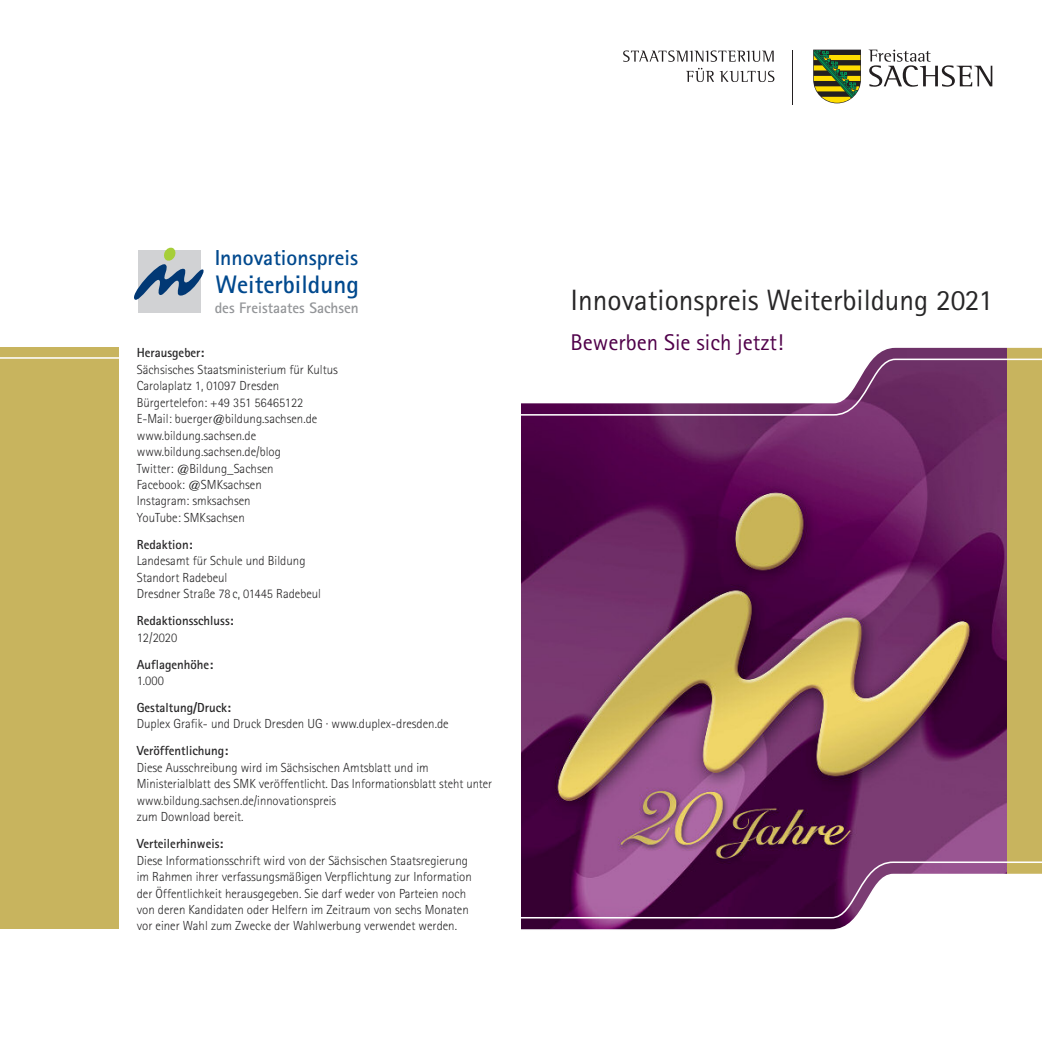
<style>
.page{position:relative;width:1042px;height:1042px;background:#fff}
.page>*{position:absolute;margin:0;border:0;box-sizing:border-box;transform-origin:0 0}
.t1{font:29.4px "Rotis Sans Serif";color:#272627}
.t2{font:700 25.38px "Rotis Sans Serif";color:#01498e}
.t3{font:22.75px "Rotis Sans Serif";color:#50004a}
.t4{font:700 21.7px "Rotis Sans Serif";color:#01498e}
.t5{font:700 15.22px "Rotis Sans Serif";color:#939598}
.t6{font:300 13.12px/16.4px "Rotis Sans Serif";color:#272627}
.t7{font:700 13.12px "Rotis Sans Serif";color:#272627}
</style>
<div class="page">
<img style="left:521px;top:416px;width:486px;height:445px">
<div style="left:1007px;top:347px;width:35px;height:550px;background:#c8b45e"></div>
<svg style="left:869px;top:50px;width:123px;height:37px"></svg>
<svg style="left:813px;top:50px;width:48px;height:53px;background:#777f33"></svg>
<hr style="left:792px;top:50px;width:1px;height:55px;background:#231f20">
<svg style="left:623px;top:50px;width:151px;height:12px"></svg>
<svg style="left:686px;top:68px;width:88px;height:14px"></svg>
<div style="left:0;top:347px;width:119px;height:582px;background:#c8b45e"></div>
<svg style="left:521px;top:404px;width:486px;height:12px;background:#74366e"></svg>
<svg style="left:521px;top:347px;width:521px;height:57px"></svg>
<svg style="left:521px;top:919px;width:332px;height:11px;background:#561b52"></svg>
<svg style="left:521px;top:861px;width:521px;height:58px"></svg>
<svg style="left:0;top:247px;width:204px;height:112px"></svg>
<h3 class="t4" style="left:215px;top:250px;width:145px">Innovationspreis</h3>
<h2 class="t2" style="left:215px;top:275px;width:145px">Weiterbildung</h2>
<p class="t5" style="left:215px;top:302px;width:146px">des Freistaates Sachsen</p>
<p class="t7" style="left:137px;top:348px;width:69px">Herausgeber:</p>
<p class="t6" style="left:137px;top:362px;width:203px">Sächsisches Staatsministerium für Kultus<br>Carolaplatz 1, 01097 Dresden<br>Bürgertelefon: +49 351 56465122<br>E-Mail: buerger@bildung.sachsen.de www.bildung.sachsen.de www.bildung.sachsen.de/blog<br>Twitter: @Bildung_Sachsen<br>Facebook: @SMKsachsen<br>Instagram: smksachsen<br>YouTube: SMKsachsen</p>
<p class="t7" style="left:137px;top:540px;width:57px">Redaktion:</p>
<p class="t6" style="left:137px;top:554px;width:186px">Landesamt für Schule und Bildung<br>Standort Radebeul<br>Dresdner Straße 78 c, 01445 Radebeul</p>
<p class="t7" style="left:137px;top:616px;width:98px">Redaktionsschluss:</p>
<p class="t6" style="left:137px;top:630px;width:42px">12/2020</p>
<p class="t7" style="left:137px;top:659px;width:78px">Auflagenhöhe:</p>
<p class="t6" style="left:137px;top:674px;width:29px">1.000</p>
<p class="t7" style="left:137px;top:703px;width:96px">Gestaltung/Druck:</p>
<p class="t6" style="left:137px;top:717px;width:313px">Duplex Grafik- und Druck Dresden UG · www.duplex-dresden.de</p>
<p class="t7" style="left:137px;top:746px;width:93px">Veröffentlichung:</p>
<p class="t6" style="left:137px;top:760px;width:357px">Diese Ausschreibung wird im Sächsischen Amtsblatt und im Ministerialblatt des SMK veröffentlicht. Das Informationsblatt steht unter www.bildung.sachsen.de/innovationspreis<br>zum Download bereit.</p>
<p class="t7" style="left:137px;top:839px;width:88px">Verteilerhinweis:</p>
<p class="t6" style="left:137px;top:853px;width:337px">Diese Informationsschrift wird von der Sächsischen Staatsregierung im Rahmen ihrer verfassungsmäßigen Verpflichtung zur Information der Öffentlichkeit herausgegeben. Sie darf weder von Parteien noch von deren Kandidaten oder Helfern im Zeitraum von sechs Monaten vor einer Wahl zum Zwecke der Wahlwerbung verwendet werden.</p>
<h1 class="t1" style="left:570px;top:290px;width:424px">Innovationspreis Weiterbildung 2021</h1>
<h3 class="t3" style="left:570px;top:335px;width:214px">Bewerben Sie sich jetzt!</h3>
</div>
